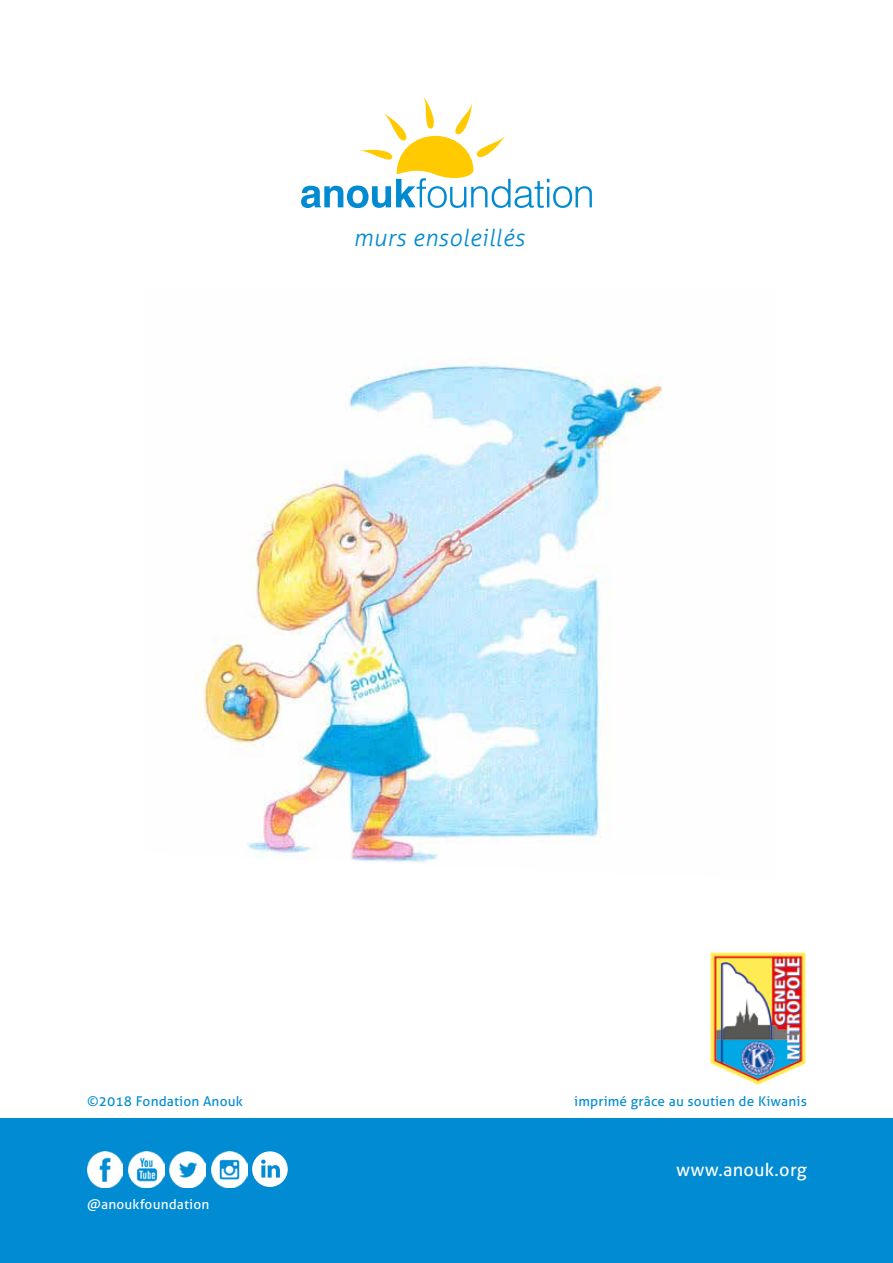
<style>
.page{position:relative;width:893px;height:1263px;background:#fff}
.page>*{position:absolute;margin:0;border:0;box-sizing:border-box;transform-origin:0 0}
.t1{font:italic 300 23.4px "Aller";letter-spacing:.025em;color:#008ad1}
.t2{font:18px "Aller";color:#fff}
.t3{font:13.5px "Aller";color:#008bd2}
.t4{font:13.5px "Aller";color:#fff}
</style>
<div class="page">
<div style="left:0;top:1118px;width:893px;height:145px;background:#008bd2"></div>
<svg style="left:301px;top:97px;width:291px;height:111px"></svg>
<img style="left:211px;top:1151px;width:36px;height:36px">
<img style="left:170px;top:1151px;width:36px;height:36px">
<img style="left:129px;top:1151px;width:35px;height:36px">
<img style="left:87px;top:1151px;width:36px;height:36px">
<svg style="left:252px;top:1151px;width:36px;height:36px"></svg>
<img style="left:197px;top:360px;width:466px;height:502px">
<img style="left:710px;top:952px;width:96px;height:133px">
<h1 class="t1" style="left:353px;top:224px;width:172px">murs ensoleillés</h1>
<p class="t3" style="left:87px;top:1093px;width:157px">©2018 Fondation Anouk</p>
<p class="t3" style="left:574px;top:1093px;width:235px">imprimé grâce au soutien de Kiwanis</p>
<p class="t4" style="left:87px;top:1196px;width:124px">@anoukfoundation</p>
<h2 class="t2" style="left:676px;top:1158px;width:133px">www.anouk.org</h2>
</div>
